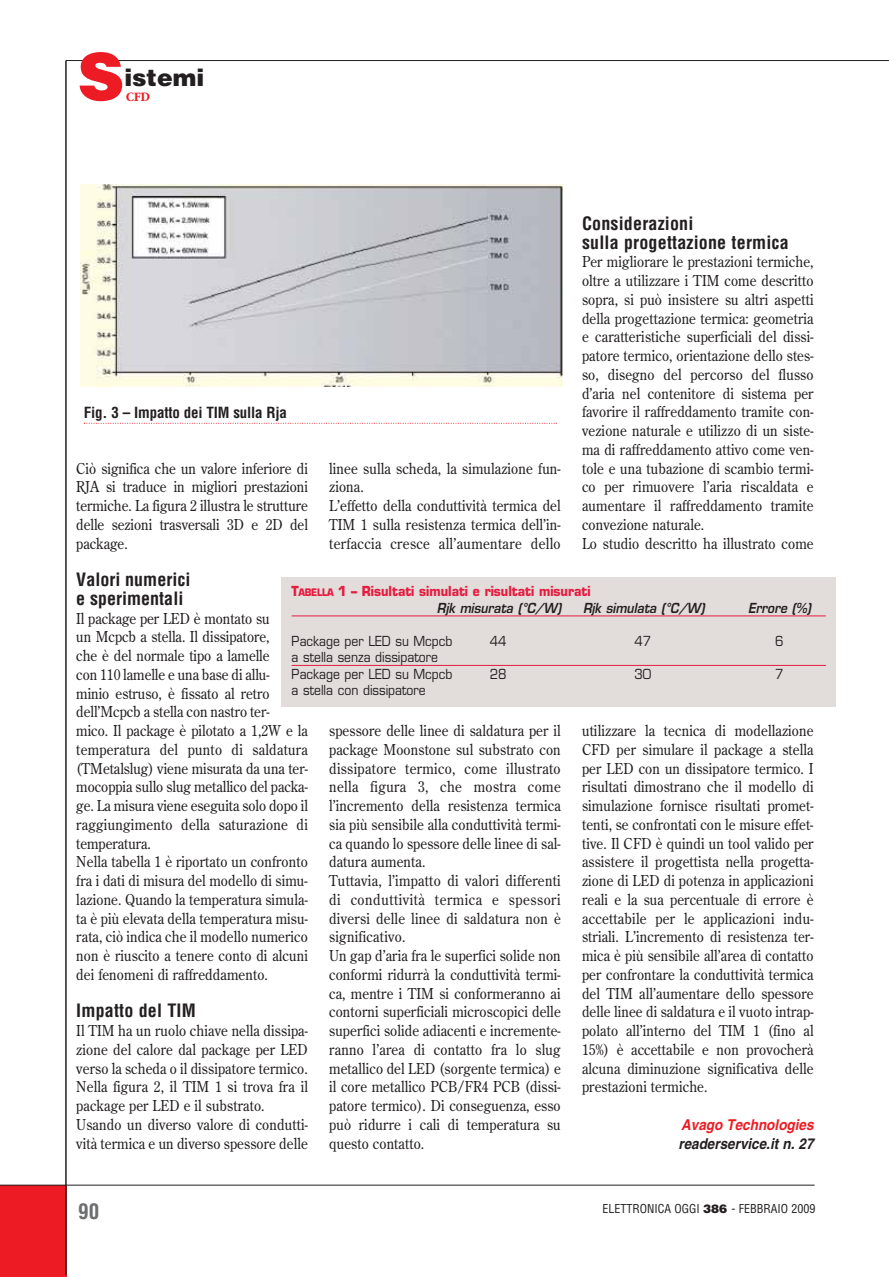
<style>
.page{position:relative;width:889px;height:1277px;background:#fff}
.page>*{position:absolute;margin:0;border:0;box-sizing:border-box;transform-origin:0 0}
.t1{font:900 64.8px "Helvetica LT";color:#ed1c24}
.t2{font:900 23.55px "Helvetica LT";color:#231f20}
.t3{font:700 condensed 21px "Helvetica LT";color:#6d6e70}
.t4{font:700 condensed 18px/18.8px "Helvetica LT";letter-spacing:.01em;color:#231f20}
.t5{font:15px/18.8px "Century Old Style LT";letter-spacing:.01em;color:#231f20;scale:.9 1}
.t6{font:700 condensed 15px "Helvetica LT";letter-spacing:-.01em;color:#231f20}
.t7{font:italic 700 15px "Helvetica LT";color:#231f20;scale:.9 1}
.t8{font:italic 700 15px "Helvetica LT";color:#ed1c24;scale:.9 1}
.t9{font:13.5px/16.5px "Eurostile LT";color:#231f20;scale:.9 1}
.t10{font:700 13.5px/16.5px "Eurostile LT";color:#e61c40;scale:.9 1}
.t11{font:italic 600 13.5px "Eurostile LT";color:#231f20;scale:.9 1}
.t12{font:700 13.35px "Garamond LT";color:#ed1c24;scale:.9 1}
.t13{font:condensed 12px "Helvetica LT";color:#231f20}
.s1{font-size:10.2px}
.s2{font-weight:600;font-style:italic;color:#231f20}
.s3{font-weight:900;font-stretch:normal}
</style>
<div class="page">
<div style="left:0;top:1185px;width:66px;height:92px;background:#ed1c24"></div>
<hr style="left:0;top:1185px;width:814px;height:1px;background:#231f20">
<hr style="left:65px;top:61px;width:2px;height:1214px;background:#231f20">
<hr style="left:66px;top:60px;width:822px;height:1px;background:#231f20">
<div style="left:281px;top:577px;width:554px;height:130px;background:#e2ddda"></div>
<hr style="left:291px;top:616px;width:534px;height:1px;background:#e61c40">
<hr style="left:291px;top:665px;width:534px;height:1px;background:#e61c40">
<svg style="left:84px;top:423px;width:473px;height:1px"></svg>
<img style="left:80px;top:184px;width:482px;height:203px">
<h1 class="t1" style="left:77px;top:34px;width:48px">S</h1>
<h2 class="t2" style="left:124px;top:63px;width:81px">istemi</h2>
<p class="t12" style="left:126px;top:91px;width:28px">CFD</p>
<p class="t4" style="left:582px;top:215px;width:208px">Considerazioni<br>sulla progettazione termica</p>
<p class="t5" style="left:582px;top:253px;width:259px">Per migliorare le prestazioni termiche, oltre a utilizzare i TIM come descritto sopra, si può insistere su altri aspetti della progettazione termica: geometria e caratteristiche superficiali del dissi&shy;patore termico, orientazione dello stes&shy;so, disegno del percorso del flusso d’aria nel contenitore di sistema per favorire il raffreddamento tramite con&shy;vezione naturale e utilizzo di un siste&shy;ma di raffreddamento attivo come ven&shy;tole e una tubazione di scambio termi&shy;co per rimuovere l’aria riscaldata e aumentare il raffreddamento tramite convezione naturale.<br>Lo studio descritto ha illustrato come</p>
<p class="t6" style="left:84px;top:405px;width:205px">Fig. 3 – Impatto dei TIM sulla Rja</p>
<p class="t5" style="left:76px;top:460px;width:259px;text-align:justify">Ciò significa che un valore inferiore di RJA si traduce in migliori prestazioni termiche. La figura 2 illustra le strutture delle sezioni trasversali 3D e 2D del package.</p>
<p class="t4" style="left:76px;top:571px;width:115px">Valori numerici e sperimentali</p>
<p class="t5" style="left:76px;top:610px;width:259px">Il package per LED è montato su<br>un Mcpcb a stella. Il dissipatore,<br>che è del normale tipo a lamelle<br>con 110 lamelle e una base di allu-<br>minio estruso, è fissato al retro dell’Mcpcb a stella con nastro ter-<br>mico. Il package è pilotato a 1,2W e la temperatura del punto di saldatura (TMetalslug) viene misurata da una ter&shy;mocoppia sullo slug metallico del packa&shy;ge. La misura viene eseguita solo dopo il raggiungimento della saturazione di temperatura.<br>Nella tabella 1 è riportato un confronto fra i dati di misura del modello di simu&shy;lazione. Quando la temperatura simula&shy;ta è più elevata della temperatura misu&shy;rata, ciò indica che il modello numerico non è riuscito a tenere conto di alcuni dei fenomeni di raffreddamento.</p>
<p class="t4" style="left:76px;top:1003px;width:121px">Impatto del TIM</p>
<p class="t5" style="left:76px;top:1022px;width:259px">Il TIM ha un ruolo chiave nella dissipa&shy;zione del calore dal package per LED verso la scheda o il dissipatore termico.<br>Nella figura 2, il TIM 1 si trova fra il package per LED e il substrato.<br>Usando un diverso valore di condutti&shy;vità termica e un diverso spessore delle</p>
<p class="t5" style="left:329px;top:460px;width:259px">linee sulla scheda, la simulazione fun&shy;ziona.<br>L’effetto della conduttività termica del TIM 1 sulla resistenza termica dell’in&shy;terfaccia cresce all’aumentare dello</p>
<p class="t10" style="left:437px;top:585px;width:172px;text-indent:-145px">T<span class="s1">ABELLA</span> 1 – Risultati simulati e risultati misurati<br><span class="s2">Rjk misurata (°C/W)</span></p>
<p class="t11" style="left:583px;top:599px;width:137px">Rjk simulata (°C/W)</p>
<p class="t11" style="left:748px;top:599px;width:71px">Errore (%)</p>
<p class="t9" style="left:291px;top:634px;width:180px">Package per LED su Mcpcb</p>
<p class="t9" style="left:489px;top:634px;width:20px">44</p>
<p class="t9" style="left:634px;top:634px;width:20px">47</p>
<p class="t9" style="left:775px;top:634px;width:11px">6</p>
<p class="t9" style="left:291px;top:650px;width:180px">a stella senza dissipatore<br>Package per LED su Mcpcb</p>
<p class="t9" style="left:489px;top:667px;width:20px">28</p>
<p class="t9" style="left:634px;top:667px;width:20px">30</p>
<p class="t9" style="left:775px;top:667px;width:11px">7</p>
<p class="t9" style="left:291px;top:683px;width:150px">a stella con dissipatore</p>
<p class="t5" style="left:582px;top:722px;width:259px;text-align:justify">utilizzare la tecnica di modellazione CFD per simulare il package a stella per LED con un dissipatore termico. I risultati dimostrano che il modello di simulazione fornisce risultati promet&shy;tenti, se confrontati con le misure effet&shy;tive. Il CFD è quindi un tool valido per assistere il progettista nella progetta&shy;zione di LED di potenza in applicazioni reali e la sua percentuale di errore è accettabile per le applicazioni indu&shy;striali. L’incre mento di resistenza ter&shy;mica è più sensibile all’area di contatto per confrontare la conduttività termica del TIM all’aumentare dello spessore delle linee di saldatura e il vuoto intrap&shy;polato all’interno del TIM 1 (fino al 15%) è accettabile e non provocherà alcuna diminuzione significativa delle prestazioni termiche.</p>
<p class="t8" style="left:681px;top:1119px;width:149px">Avago Technologies</p>
<p class="t7" style="left:678px;top:1138px;width:152px">readerservice.it n. 27</p>
<p class="t5" style="left:329px;top:722px;width:259px">spessore delle linee di saldatura per il package Moonstone sul substrato con dissipatore termico, come illustrato nella figura 3, che mostra come l’incremento della resistenza termica sia più sensibile alla conduttività termi&shy;ca quando lo spessore delle linee di sal&shy;datura aumenta.<br>Tuttavia, l’impatto di valori differenti di conduttività termica e spessori diversi delle linee di saldatura non è significativo.<br>Un gap d’aria fra le superfici solide non conformi ridurrà la conduttività termi&shy;ca, mentre i TIM si conformeranno ai contorni superficiali microscopici delle superfici solide adiacenti e incremente&shy;ranno l’area di contatto fra lo slug metallico del LED (sorgente termica) e il core metallico PCB/FR4 PCB (dissi&shy;patore termico). Di conseguenza, esso può ridurre i cali di temperatura su questo contatto.</p>
<h3 class="t3" style="left:78px;top:1202px;width:22px">90</h3>
<p class="t13" style="left:602px;top:1203px;width:214px">ELETTRONICA OGGI <span class="s3">386</span> - FEBBRAIO 2009</p>
</div>
